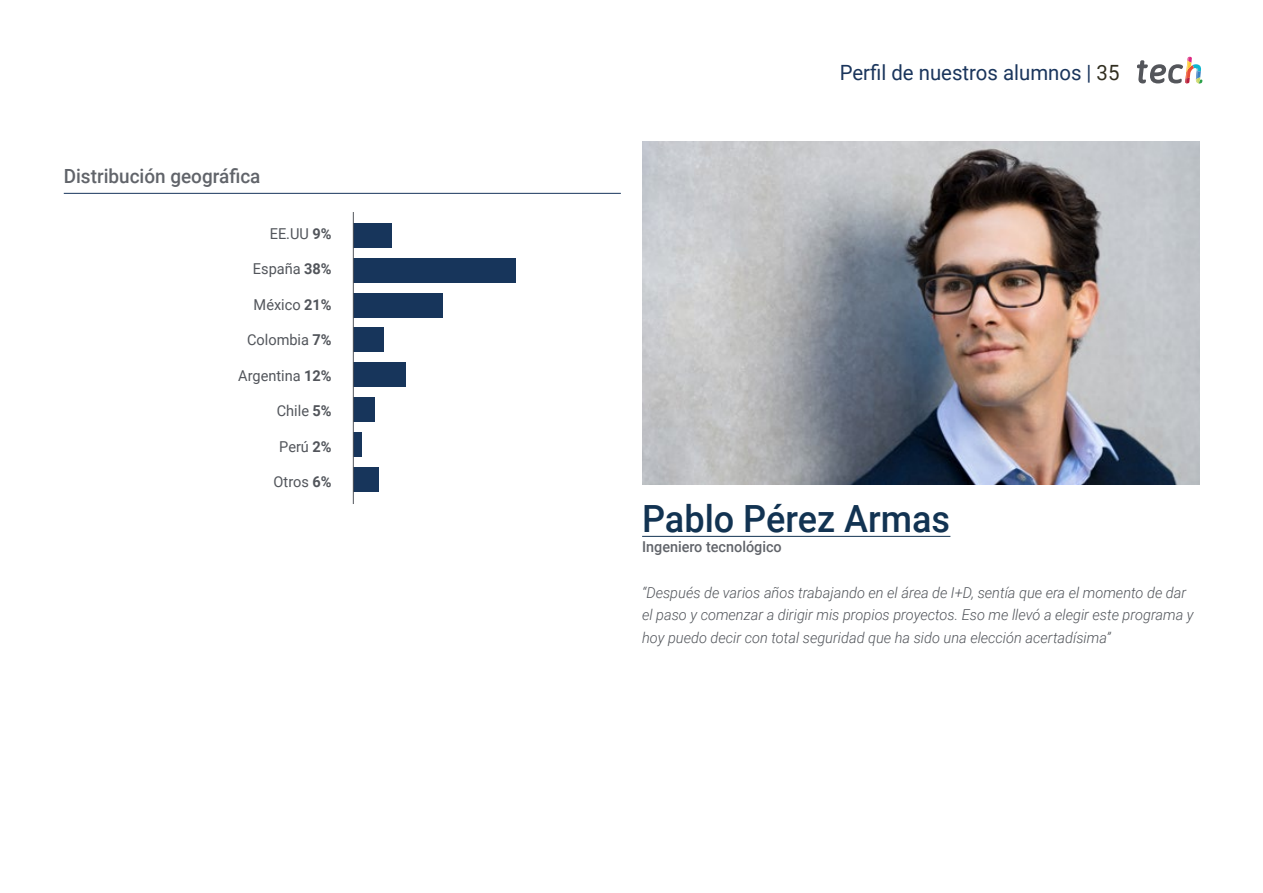
<style>
.page{position:relative;width:1263px;height:893px;background:#fff}
.page>*{position:absolute;margin:0;border:0;box-sizing:border-box;transform-origin:0 0}
.t1{font:500 37.5px "Roboto";color:#123352;scale:.96 1}
.t2{font:21px "Roboto";color:#1a355c}
.t3{font:500 19.5px "Roboto";color:#61646a}
.t4{font:italic 300 15px/22.5px "Roboto";color:#52555b}
.t5{font:15px "Roboto";color:#52555b}
.t6{font:500 15px "Roboto";color:#61646a;scale:.96 1}
.s1{font-weight:700}
.s2{color:#312e20}
</style>
<div class="page">
<svg style="left:1137px;top:57px;width:65px;height:27px"></svg>
<hr style="left:64px;top:193px;width:557px;height:1px;background:#17355b">
<div style="left:353px;top:223px;width:39px;height:25px;background:#17355b"></div>
<div style="left:353px;top:397px;width:22px;height:25px;background:#17355b"></div>
<div style="left:353px;top:258px;width:163px;height:25px;background:#17355b"></div>
<div style="left:353px;top:432px;width:9px;height:25px;background:#17355b"></div>
<div style="left:353px;top:293px;width:90px;height:24px;background:#17355b"></div>
<div style="left:353px;top:467px;width:26px;height:24px;background:#17355b"></div>
<div style="left:353px;top:327px;width:31px;height:25px;background:#17355b"></div>
<div style="left:353px;top:362px;width:53px;height:25px;background:#17355b"></div>
<hr style="left:353px;top:212px;width:1px;height:292px;background:#52555b">
<hr style="left:642px;top:536px;width:308px;height:1px;background:#123352">
<img style="left:642px;top:141px;width:557px;height:343px">
<h3 class="t3" style="left:64px;top:162px;width:198px">Distribución geográfica</h3>
<p class="t5" style="left:270px;top:223px;width:63px">EE.UU <span class="s1">9%</span></p>
<p class="t5" style="left:253px;top:258px;width:80px">España <span class="s1">38%</span></p>
<p class="t5" style="left:254px;top:294px;width:80px">México <span class="s1">21%</span></p>
<p class="t5" style="left:247px;top:329px;width:86px">Colombia <span class="s1">7%</span></p>
<p class="t5" style="left:238px;top:365px;width:95px">Argentina <span class="s1">12%</span></p>
<p class="t5" style="left:277px;top:400px;width:56px">Chile <span class="s1">5%</span></p>
<p class="t5" style="left:279px;top:436px;width:54px">Perú <span class="s1">2%</span></p>
<p class="t5" style="left:274px;top:471px;width:60px">Otros <span class="s1">6%</span></p>
<h2 class="t2" style="left:840px;top:57px;width:281px">Perfil de nuestros alumnos | <span class="s2">35</span></h2>
<h1 class="t1" style="left:642px;top:493px;width:322px">Pablo Pérez Armas</h1>
<p class="t6" style="left:642px;top:536px;width:147px">Ingeniero tecnológico</p>
<p class="t4" style="left:642px;top:580px;width:553px">“Después de varios años trabajando en el área de I+D, sentía que era el momento de dar el paso y comenzar a dirigir mis propios proyectos. Eso me llevó a elegir este programa y hoy puedo decir con total seguridad que ha sido una elección acertadísima”</p>
</div>
